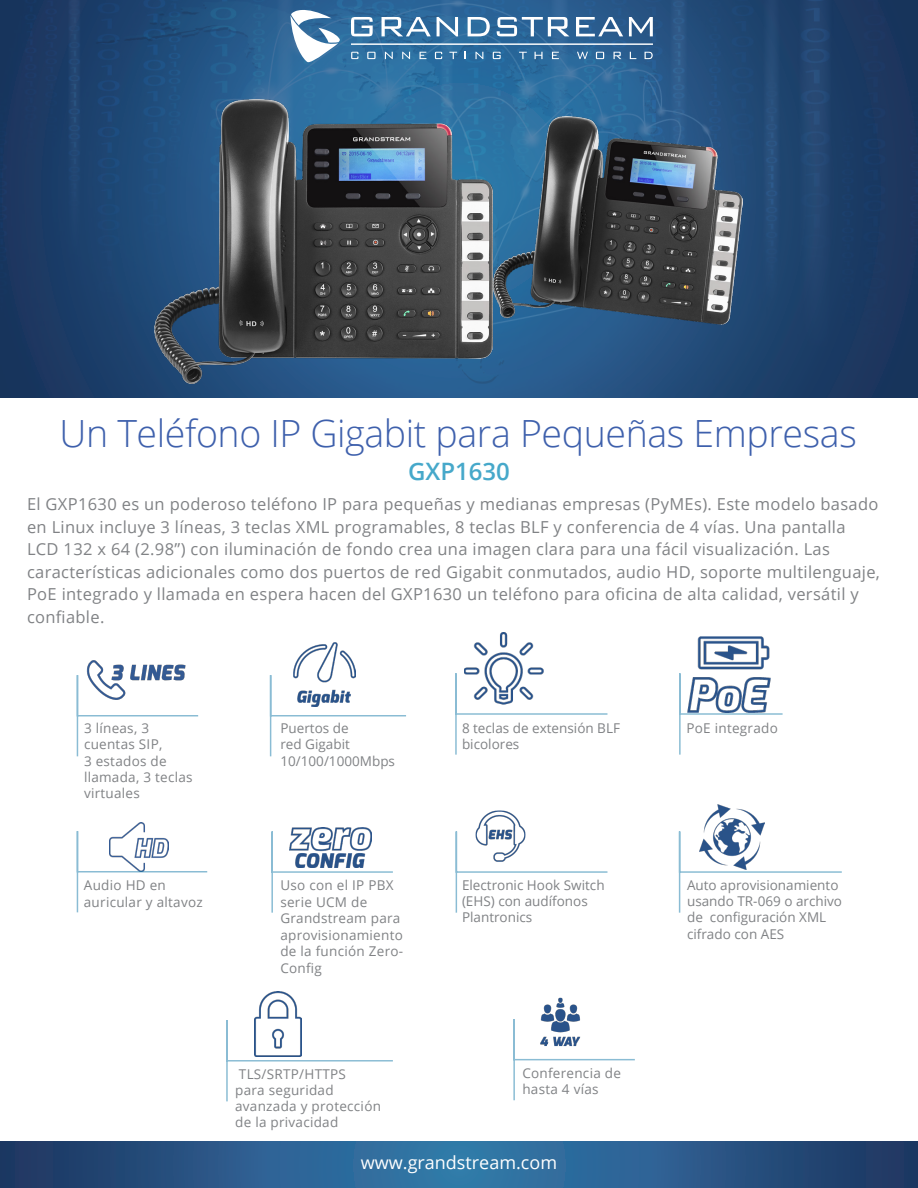
<style>
.page{position:relative;width:918px;height:1188px;background:#fff}
.page>*{position:absolute;margin:0;border:0;box-sizing:border-box;transform-origin:0 0}
.t1{font:300 37.5px "Open Sans";letter-spacing:-.01em;color:#3e60ac}
.t2{font:600 24px "Open Sans";color:#46a8ca}
.t3{font:18px "Open Sans";color:#fff}
.t4{font:16.5px/22.5px "Open Sans";letter-spacing:.02em;color:#808285}
.t5{font:13.5px/16.2px "Open Sans";letter-spacing:.02em;color:#808285}
.t6{font:13.5px/16.2px "Open Sans";color:#808285}
</style>
<div class="page">
<img style="left:0;top:0;width:918px;height:397px">
<svg style="left:291px;top:10px;width:49px;height:52px"></svg>
<svg style="left:351px;top:17px;width:22px;height:19px"></svg>
<svg style="left:382px;top:17px;width:49px;height:19px"></svg>
<svg style="left:437px;top:17px;width:21px;height:19px"></svg>
<svg style="left:468px;top:17px;width:22px;height:19px"></svg>
<svg style="left:497px;top:17px;width:72px;height:19px"></svg>
<svg style="left:576px;top:17px;width:47px;height:19px"></svg>
<svg style="left:629px;top:17px;width:24px;height:19px"></svg>
<svg style="left:351px;top:52px;width:7px;height:7px"></svg>
<svg style="left:367px;top:52px;width:9px;height:7px"></svg>
<svg style="left:385px;top:52px;width:8px;height:7px"></svg>
<svg style="left:402px;top:52px;width:8px;height:7px"></svg>
<svg style="left:420px;top:52px;width:6px;height:7px"></svg>
<svg style="left:435px;top:52px;width:7px;height:7px"></svg>
<svg style="left:449px;top:52px;width:8px;height:7px"></svg>
<svg style="left:476px;top:52px;width:7px;height:7px"></svg>
<svg style="left:493px;top:52px;width:8px;height:7px"></svg>
<svg style="left:519px;top:52px;width:8px;height:7px"></svg>
<svg style="left:535px;top:52px;width:8px;height:7px"></svg>
<svg style="left:552px;top:52px;width:7px;height:7px"></svg>
<svg style="left:645px;top:52px;width:8px;height:7px"></svg>
<svg style="left:596px;top:52px;width:8px;height:7px"></svg>
<svg style="left:614px;top:52px;width:7px;height:7px"></svg>
<svg style="left:630px;top:52px;width:6px;height:7px"></svg>
<svg style="left:577px;top:52px;width:11px;height:7px"></svg>
<hr style="left:351px;top:44px;width:302px;height:1px;background:#fff">
<img style="left:130px;top:822px;width:15px;height:8px">
<img style="left:293px;top:642px;width:62px;height:32px">
<img style="left:465px;top:633px;width:78px;height:39px">
<img style="left:476px;top:810px;width:49px;height:20px">
<img style="left:86px;top:660px;width:100px;height:14px">
<img style="left:697px;top:636px;width:73px;height:34px">
<img style="left:291px;top:827px;width:80px;height:3px">
<svg style="left:0;top:1142px;width:918px;height:46px;background:#295988"></svg>
<svg style="left:76px;top:674px;width:123px;height:83px"></svg>
<svg style="left:269px;top:674px;width:137px;height:83px"></svg>
<svg style="left:455px;top:672px;width:153px;height:83px"></svg>
<svg style="left:679px;top:673px;width:104px;height:82px"></svg>
<svg style="left:76px;top:830px;width:132px;height:83px"></svg>
<svg style="left:271px;top:830px;width:122px;height:83px"></svg>
<svg style="left:455px;top:830px;width:153px;height:83px"></svg>
<svg style="left:678px;top:831px;width:164px;height:82px"></svg>
<img style="left:254px;top:991px;width:47px;height:28px">
<svg style="left:226px;top:1019px;width:167px;height:83px"></svg>
<img style="left:541px;top:997px;width:39px;height:21px">
<svg style="left:513px;top:1018px;width:122px;height:83px"></svg>
<img style="left:700px;top:805px;width:65px;height:65px">
<img style="left:154px;top:100px;width:338px;height:284px">
<img style="left:493px;top:116px;width:249px;height:221px">
<p class="t1" style="left:60px;top:407px;width:799px">Un Teléfono IP Gigabit para Pequeñas Empresas</p>
<p class="t2" style="left:408px;top:455px;width:103px">GXP1630</p>
<p class="t4" style="left:27px;top:492px;width:855px">El GXP1630 es un poderoso teléfono IP para pequeñas y medianas empresas (PyMEs). Este modelo basado en Linux incluye 3 líneas, 3 teclas XML programables, 8 teclas BLF y conferencia de 4 vías. Una pantalla LCD 132 x 64 (2.98’’) con iluminación de fondo crea una imagen clara para una fácil visualización. Las características adicionales como dos puertos de red Gigabit conmutados, audio HD, soporte multilenguaje, PoE integrado y llamada en espera hacen del GXP1630 un teléfono para oficina de alta calidad, versátil y confiable.</p>
<p class="t5" style="left:84px;top:720px;width:110px">3 líneas, 3 cuentas SIP,<br>3 estados de llamada, 3 teclas virtuales</p>
<p class="t6" style="left:280px;top:720px;width:116px">Puertos de<br>red Gigabit<br>10/100/1000Mbps</p>
<p class="t6" style="left:462px;top:720px;width:160px">8 teclas de extensión BLF bicolores</p>
<p class="t5" style="left:686px;top:719px;width:93px">PoE integrado</p>
<p class="t5" style="left:84px;top:877px;width:84px">Audio HD en</p>
<p class="t5" style="left:84px;top:893px;width:120px">auricular y altavoz</p>
<p class="t5" style="left:280px;top:877px;width:122px">Uso con el IP PBX serie UCM de<br>Grandstream para</p>
<p class="t5" style="left:280px;top:926px;width:124px;text-align:justify">aprovisionamiento de la función Zero-Config</p>
<p class="t6" style="left:462px;top:877px;width:144px">Electronic Hook Switch (EHS) con audífonos</p>
<p class="t6" style="left:462px;top:909px;width:72px">Plantronics</p>
<p class="t5" style="left:239px;top:1065px;width:109px">TLS/SRTP/HTTPS</p>
<p class="t5" style="left:235px;top:1082px;width:147px">para seguridad avanzada y protección de la privacidad</p>
<p class="t5" style="left:522px;top:1064px;width:100px">Conferencia de</p>
<p class="t5" style="left:522px;top:1081px;width:78px">hasta 4 vías</p>
<p class="t3" style="left:361px;top:1151px;width:198px">www.grandstream.com</p>
<p class="t6" style="left:687px;top:877px;width:157px">Auto aprovisionamiento usando TR-069 o archivo de configuración XML cifrado con AES</p>
</div>
